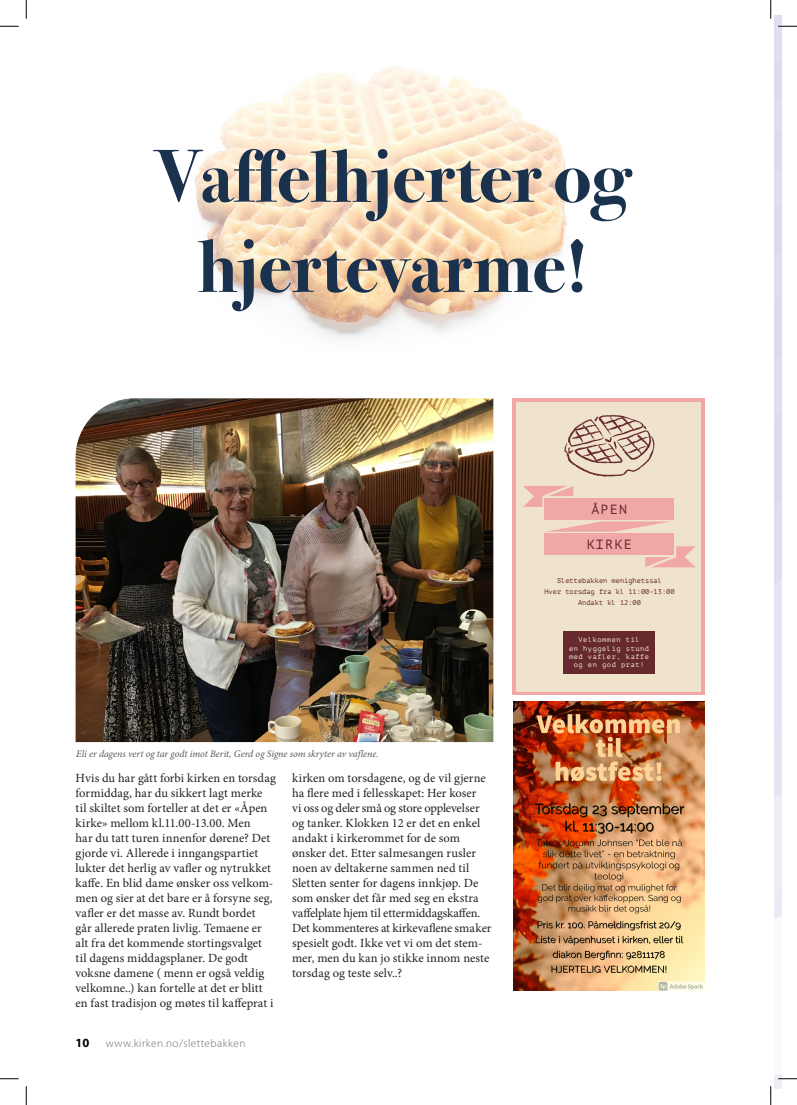
<style>
.page{position:relative;width:797px;height:1105px;background:#fff}
.page>*{position:absolute;margin:0;border:0;box-sizing:border-box;transform-origin:0 0}
.Heading{font:700 75px/90px "Bodoni Svty Two ITCTT";color:#1a324e;text-align:center}
.t1{font:13.38px "PT Mono";letter-spacing:.095em;color:#66292d}
.body_uten_innrykk{font:12.5px/15px "Minion Pro";color:#231f20}
.t2{font:700 12.5px "Myriad Pro";color:#000}
.t3{font:300 11.25px "Myriad Pro";letter-spacing:.04em;color:#6c6d70}
.Bildetekst{font:italic 10px "Minion Pro";letter-spacing:-.005em;color:#57585a}
.t4{font:7px/11.2px "PT Mono";color:#65292d;text-align:center}
.t5{font:7px "PT Mono";letter-spacing:.08em;color:#f0e3cc}
</style>
<div class="page">
<img style="left:195px;top:66px;width:372px;height:273px">
<img style="left:76px;top:398px;width:417px;height:344px">
<img style="left:513px;top:702px;width:191px;height:289px">
<div style="left:513px;top:398px;width:192px;height:297px;background:linear-gradient(to right,#f2a7a7,#f2a7a7)"></div>
<div style="left:517px;top:402px;width:184px;height:289px;background:#f0e3cc"></div>
<svg style="left:546px;top:521px;width:123px;height:11px"></svg>
<div style="left:544px;top:498px;width:130px;height:21px;background:#f2a7a7"></div>
<svg style="left:645px;top:546px;width:50px;height:21px"></svg>
<div style="left:544px;top:534px;width:130px;height:21px;background:#f2a7a7"></div>
<svg style="left:523px;top:486px;width:50px;height:21px"></svg>
<svg style="left:564px;top:415px;width:91px;height:62px"></svg>
<div style="left:563px;top:631px;width:91px;height:43px;background:#66292d"></div>
<svg style="left:0;top:25px;width:19px;height:2px"></svg>
<svg style="left:0;top:1078px;width:19px;height:1px"></svg>
<svg style="left:25px;top:0;width:2px;height:19px"></svg>
<svg style="left:25px;top:1086px;width:2px;height:19px"></svg>
<svg style="left:770px;top:0;width:27px;height:1105px"></svg>
<p class="Heading" style="left:157px;top:125px;width:473px">Vaffelhjerter og hjertevarme!</p>
<p class="t1" style="left:591px;top:501px;width:37px">ÅPEN</p>
<p class="t1" style="left:586px;top:537px;width:47px">KIRKE</p>
<p class="t4" style="left:544px;top:586px;width:132px">Hver torsdag fra kl 11:00-13:00<br>Andakt kl 12:00</p>
<p class="t4" style="left:557px;top:575px;width:106px">Slettebakken menighetssal</p>
<p class="t5" style="left:578px;top:636px;width:63px">Velkommen til</p>
<p class="Bildetekst" style="left:76px;top:747px;width:304px">Eli er dagens vert og tar godt imot Berit, Gerd og Signe som skryter av vaflene.</p>
<p class="body_uten_innrykk" style="left:76px;top:770px;width:202px">Hvis du har gått forbi kirken en torsdag formiddag, har du sikkert lagt merke til skiltet som forteller at det er «Åpen kirke» mellom kl.11.00-13.00. Men<br>har du tatt turen innenfor dørene? Det gjorde vi. Allerede i inngangspartiet lukter det herlig av vafler og nytrukket kaffe. En blid dame ønsker oss velkom&shy;men og sier at det bare er å forsyne seg, vafler er det masse av. Rundt bordet<br>går allerede praten livlig. Temaene er alt fra det kommende stortingsvalget til dagens middagsplaner. De godt voksne damene ( menn er også veldig velkomne..) kan fortelle at det er blitt en fast tradisjon og møtes til kaffeprat i</p>
<p class="body_uten_innrykk" style="left:292px;top:770px;width:201px">kirken om torsdagene, og de vil gjerne ha flere med i fellesskapet: Her koser<br>vi oss og deler små og store opplevelser og tanker. Klokken 12 er det en enkel andakt i kirkerommet for de som ønsker det. Etter salmesangen rusler noen av deltakerne sammen ned til Sletten senter for dagens innkjøp. De som ønsker det får med seg en ekstra vaffelplate hjem til ettermiddagskaffen.<br>Det kommenteres at kirkevaflene smaker spesielt godt. Ikke vet vi om det stem&shy;mer, men du kan jo stikke innom neste torsdag og teste selv..?</p>
<p class="t2" style="left:76px;top:1035px;width:15px">10</p>
<p class="t3" style="left:106px;top:1037px;width:141px">www.kirken.no/slettebakken</p>
<p class="t5" style="left:583px;top:644px;width:39px">hyggelig</p>
<p class="t5" style="left:569px;top:644px;width:10px">en</p>
<p class="t5" style="left:626px;top:644px;width:25px">stund</p>
<p class="t5" style="left:588px;top:653px;width:63px">vafler, kaffe</p>
<p class="t5" style="left:573px;top:661px;width:72px">og en god prat!</p>
<p class="t5" style="left:569px;top:653px;width:15px">med</p>
</div>
